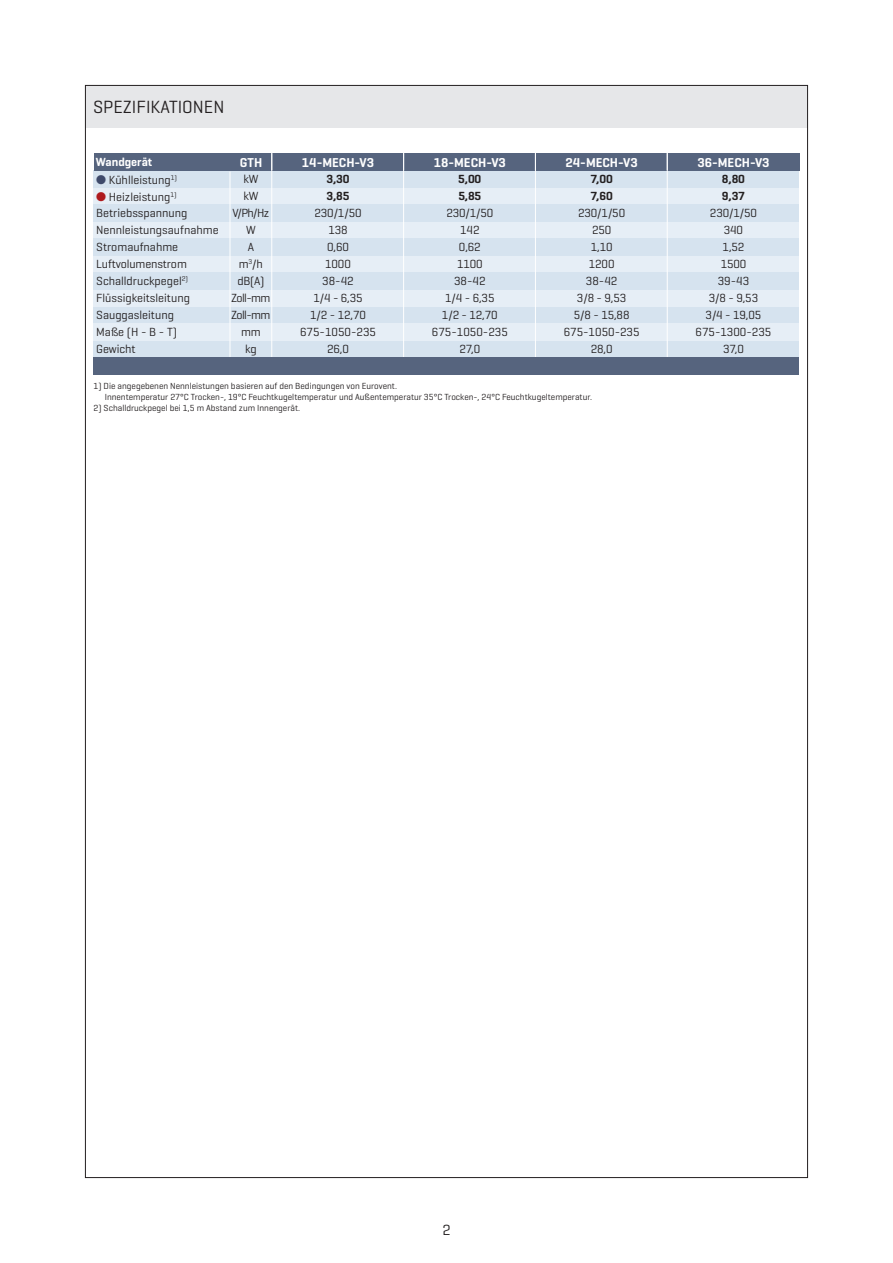
<style>
.page{position:relative;width:893px;height:1263px;background:#fff}
.page>*{position:absolute;margin:0;border:0;box-sizing:border-box;transform-origin:0 0}
.t1{font:18px "Geogrotesque";color:#231f20}
.t2{font:15px "Geogrotesque";color:#231f20}
.t3{font:600 13.05px "Geogrotesque";color:#fff}
.t4{font:12px/16.5px "Geogrotesque";color:#231f20}
.t5{font:600 12px "Geogrotesque";letter-spacing:-.01em;color:#231f20}
.t6{font:600 12px "Geogrotesque";color:#fff}
.t7{font:9px/10.8px "Geogrotesque";color:#231f20}
.s1{color:#3f4a6b}
.s2{color:#ae1a1e}
</style>
<div class="page">
<div style="left:85px;top:85px;width:723px;height:43px;background:#e6e7e9"></div>
<div style="left:94px;top:306px;width:705px;height:17px;background:#d6e3ef"></div>
<div style="left:94px;top:289px;width:705px;height:17px;background:#e6eef6"></div>
<div style="left:94px;top:221px;width:705px;height:17px;background:#e6eef6"></div>
<div style="left:94px;top:255px;width:705px;height:17px;background:#e6eef6"></div>
<div style="left:94px;top:238px;width:705px;height:17px;background:#d6e3ef"></div>
<div style="left:94px;top:272px;width:705px;height:17px;background:#d6e3ef"></div>
<div style="left:94px;top:340px;width:705px;height:17px;background:#d6e3ef"></div>
<div style="left:94px;top:187px;width:705px;height:17px;background:#e6eef6"></div>
<div style="left:94px;top:204px;width:705px;height:17px;background:#d6e3ef"></div>
<div style="left:94px;top:170px;width:705px;height:17px;background:#d6e3ef"></div>
<div style="left:94px;top:323px;width:705px;height:17px;background:#e6eef6"></div>
<div style="left:94px;top:153px;width:705px;height:17px;background:#56647e"></div>
<hr style="left:230px;top:171px;width:1px;height:203px;background:#fff">
<hr style="left:271px;top:153px;width:1px;height:221px;background:#fff">
<hr style="left:403px;top:153px;width:1px;height:221px;background:#fff">
<hr style="left:535px;top:153px;width:1px;height:221px;background:#fff">
<hr style="left:667px;top:153px;width:1px;height:221px;background:#fff">
<div style="left:94px;top:357px;width:705px;height:17px;background:#56647e"></div>
<h1 class="t1" style="left:93px;top:96px;width:48px">Spezifika</h1>
<h1 class="t1" style="left:169px;top:96px;width:19px">tionen</h1>
<p class="t6" style="left:96px;top:155px;width:58px">Wandgerät</p>
<p class="t3" style="left:240px;top:154px;width:24px">GTH</p>
<p class="t3" style="left:302px;top:154px;width:74px">14-MECH-V3</p>
<p class="t3" style="left:434px;top:154px;width:74px">18-MECH-V3</p>
<p class="t3" style="left:566px;top:154px;width:74px">24-MECH-V3</p>
<p class="t3" style="left:697px;top:154px;width:74px">36-MECH-V3</p>
<p class="t4" style="left:96px;top:171px;width:82px"><span class="s1">□</span> Kühlleistung<sup>1)</sup></p>
<p class="t4" style="left:243px;top:170px;width:16px">kW</p>
<p class="t5" style="left:326px;top:172px;width:25px">3,30</p>
<p class="t5" style="left:458px;top:172px;width:25px">5,00</p>
<p class="t5" style="left:591px;top:172px;width:24px">7,00</p>
<p class="t5" style="left:722px;top:172px;width:25px">8,80</p>
<p class="t4" style="left:96px;top:188px;width:93px"><span class="s2">□</span> Heizleistung<sup>1)<br></sup>Betriebsspannung</p>
<p class="t4" style="left:96px;top:221px;width:124px">Nennleistungsaufnahme</p>
<p class="t4" style="left:96px;top:255px;width:92px">Luftvolumenstrom</p>
<p class="t4" style="left:96px;top:238px;width:83px">Stromaufnahme</p>
<p class="t4" style="left:96px;top:272px;width:93px">Schalldruckpegel<sup>2)</sup></p>
<p class="t4" style="left:243px;top:187px;width:16px">kW</p>
<p class="t5" style="left:326px;top:189px;width:25px">3,85</p>
<p class="t5" style="left:458px;top:189px;width:25px">5,85</p>
<p class="t5" style="left:591px;top:189px;width:24px">7,60</p>
<p class="t5" style="left:722px;top:189px;width:25px">9,37</p>
<p class="t4" style="left:246px;top:221px;width:11px">W</p>
<p class="t4" style="left:328px;top:221px;width:21px">138</p>
<p class="t4" style="left:460px;top:221px;width:21px">142</p>
<p class="t4" style="left:592px;top:221px;width:21px">250</p>
<p class="t4" style="left:724px;top:221px;width:21px">340</p>
<p class="t4" style="left:325px;top:255px;width:27px">1000</p>
<p class="t4" style="left:457px;top:255px;width:27px">1100</p>
<p class="t4" style="left:589px;top:255px;width:27px">1200</p>
<p class="t4" style="left:721px;top:255px;width:27px">1500</p>
<p class="t4" style="left:232px;top:204px;width:38px">V/Ph/Hz</p>
<p class="t4" style="left:314px;top:204px;width:49px">230/1/50</p>
<p class="t4" style="left:446px;top:204px;width:49px">230/1/50</p>
<p class="t4" style="left:578px;top:204px;width:49px">230/1/50</p>
<p class="t4" style="left:710px;top:204px;width:49px">230/1/50</p>
<p class="t4" style="left:327px;top:238px;width:23px">0,60</p>
<p class="t4" style="left:459px;top:238px;width:23px">0,62</p>
<p class="t4" style="left:591px;top:238px;width:23px">1,10</p>
<p class="t4" style="left:723px;top:238px;width:23px">1,52</p>
<p class="t4" style="left:248px;top:238px;width:8px">A</p>
<p class="t4" style="left:239px;top:255px;width:26px">m<sup>3</sup>/h</p>
<p class="t4" style="left:237px;top:272px;width:28px">dB(A)</p>
<p class="t4" style="left:322px;top:272px;width:33px">38-42</p>
<p class="t4" style="left:454px;top:272px;width:33px">38-42</p>
<p class="t4" style="left:586px;top:272px;width:33px">38-42</p>
<p class="t4" style="left:718px;top:272px;width:33px">39-43</p>
<p class="t4" style="left:96px;top:289px;width:95px">Flüssigkeitsleitung</p>
<p class="t4" style="left:231px;top:289px;width:41px;line-height:17px">Zoll-mm<br>Zoll-mm</p>
<p class="t4" style="left:96px;top:306px;width:79px">Sauggasleitung</p>
<p class="t4" style="left:310px;top:290px;width:57px">1/4 - 6,35<br>1/2 - 12,70</p>
<p class="t4" style="left:442px;top:290px;width:57px">1/4 - 6,35<br>1/2 - 12,70</p>
<p class="t4" style="left:574px;top:290px;width:57px">3/8 - 9,53<br>5/8 - 15,88</p>
<p class="t4" style="left:706px;top:290px;width:57px">3/8 - 9,53<br>3/4 - 19,05</p>
<p class="t4" style="left:96px;top:323px;width:82px">Maße (H - B - T)</p>
<p class="t4" style="left:96px;top:340px;width:41px">Gewicht</p>
<p class="t4" style="left:241px;top:323px;width:21px">mm</p>
<p class="t4" style="left:300px;top:323px;width:77px">675-1050-235</p>
<p class="t4" style="left:432px;top:323px;width:77px">675-1050-235</p>
<p class="t4" style="left:564px;top:323px;width:77px">675-1050-235</p>
<p class="t4" style="left:695px;top:323px;width:77px">675-1300-235</p>
<p class="t4" style="left:245px;top:340px;width:13px">kg</p>
<p class="t4" style="left:327px;top:340px;width:23px">26,0</p>
<p class="t4" style="left:459px;top:340px;width:22px">27,0</p>
<p class="t4" style="left:591px;top:340px;width:23px">28,0</p>
<p class="t4" style="left:723px;top:340px;width:22px">37,0</p>
<p class="t7" style="left:105px;top:381px;width:489px;text-indent:-11px">1) Die angegebenen Nennleistungen basieren auf den Bedingungen von Eurovent.<br>Innentemperatur 27°C Trocken-, 19°C Feuchtkugeltemperatur und Außentemperatur 35°C Trocken-, 24°C Feuchtkugeltemperatur.</p>
<p class="t7" style="left:94px;top:402px;width:208px">2) Schalldruckpegel bei 1,5 m Abstand zum Innengerät.</p>
<p class="t2" style="left:442px;top:1221px;width:10px">2</p>
</div>
